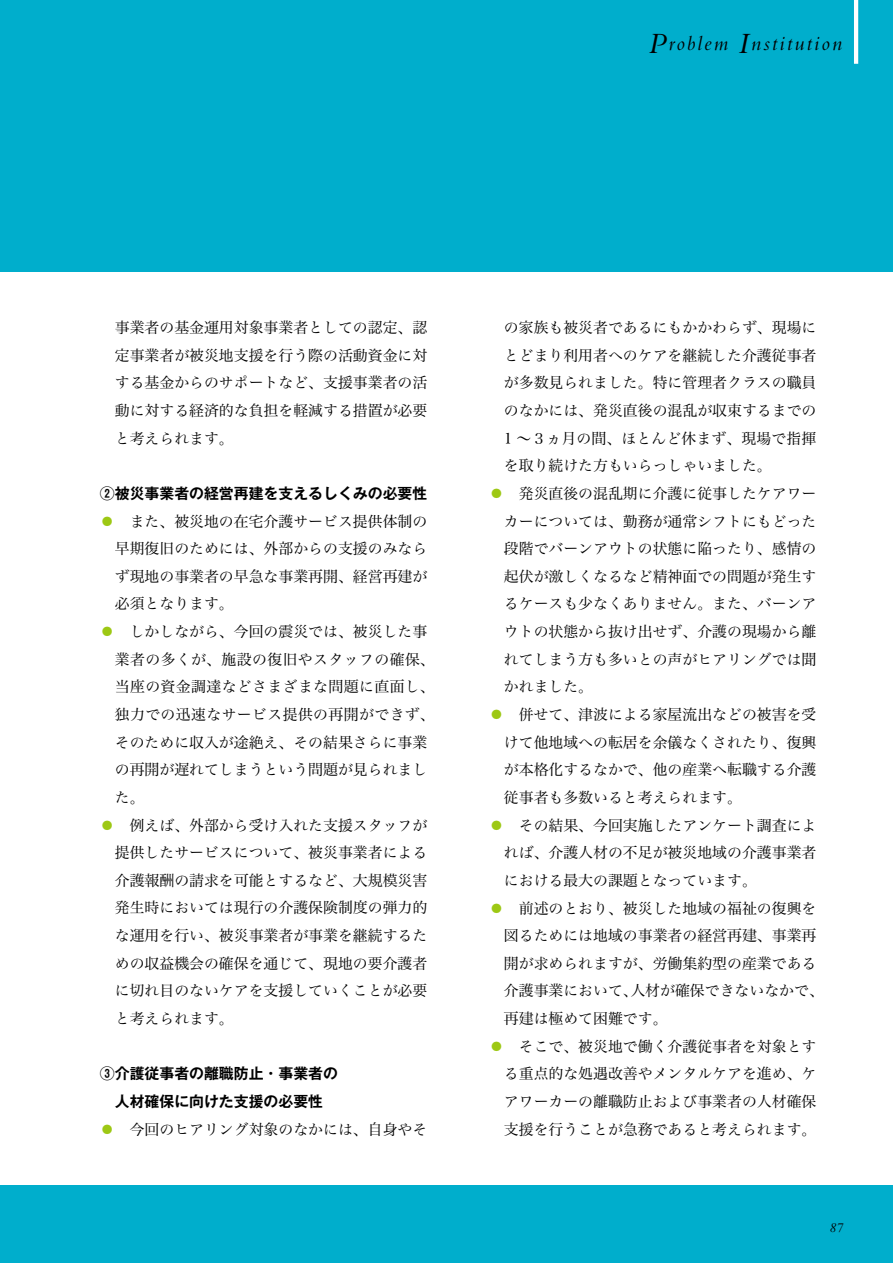
<style>
.page{position:relative;width:893px;height:1263px;background:#00aecc}
.page>*{position:absolute;margin:0;border:0;box-sizing:border-box;transform-origin:0 0}
.t1{font:italic 21.3px "Bembo";letter-spacing:.1em;color:#000}
.t2{font:14.85px/27.6px "Hira Min Pro W3";color:#000;text-align:justify}
.t3{font:700 14.85px/27.6px "Gothic MB101 Pro De";color:#000}
.t4{font:14.85px "Hira Min Pro W3";letter-spacing:.025em;color:#000}
.t5{font:14.85px "Hira Min Pro W3";letter-spacing:.03em;color:#000}
.t6{font:italic 13.8px "Bembo";color:#000}
.s1{font-size:30.75px}
.s2{color:#9dc814}
</style>
<div class="page">
<div style="left:0;top:272px;width:893px;height:912px;background:#fff"></div>
<hr style="left:854px;top:0;width:4px;height:64px;background:#fff">
<h1 class="t1" style="left:648px;top:31px;width:195px"><span class="s1">P</span>roblem <span class="s1">I</span>nstitution</h1>
<p class="t2" style="left:115px;top:312px;width:314px">事業者の基金運用対象事業者としての認定、認定事業者が被災地支援を行う際の活動資金に対する基金からのサポートなど、支援事業者の活動に対する経済的な負担を軽減する措置が必要と考えられます。</p>
<p class="t3" style="left:100px;top:478px;width:329px">②被災事業者の経営再建を支えるしくみの必要性</p>
<p class="t2" style="left:100px;top:506px;width:329px"><span class="s2">⃝</span>　また、被災地の在宅介護サービス提供体制の</p>
<p class="t2" style="left:115px;top:533px;width:314px">早期復旧のためには、外部からの支援のみなら</p>
<p class="t2" style="left:115px;top:561px;width:314px">ず現地の事業者の早急な事業再開、経営再建が</p>
<p class="t2" style="left:115px;top:589px;width:121px">必須となります。</p>
<p class="t2" style="left:100px;top:616px;width:329px"><span class="s2">⃝</span>　しかしながら、今回の震災では、被災した事</p>
<p class="t5" style="left:115px;top:646px;width:322px">業者の多くが、施設の復旧やスタッフの確保、</p>
<p class="t4" style="left:115px;top:674px;width:321px">当座の資金調達などさまざまな問題に直面し、</p>
<p class="t4" style="left:115px;top:702px;width:321px">独力での迅速なサービス提供の再開ができず、</p>
<p class="t2" style="left:115px;top:727px;width:314px">そのために収入が途絶え、その結果さらに事業</p>
<p class="t2" style="left:115px;top:754px;width:314px">の再開が遅れてしまうという問題が見られまし</p>
<p class="t2" style="left:115px;top:782px;width:31px">た。</p>
<p class="t2" style="left:100px;top:810px;width:329px"><span class="s2">⃝</span>　例えば、外部から受け入れた支援スタッフが</p>
<p class="t2" style="left:115px;top:837px;width:314px">提供したサービスについて、被災事業者による</p>
<p class="t2" style="left:115px;top:865px;width:314px">介護報酬の請求を可能とするなど、大規模災害</p>
<p class="t2" style="left:115px;top:893px;width:314px">発生時においては現行の介護保険制度の弾力的</p>
<p class="t2" style="left:115px;top:920px;width:314px">な運用を行い、被災事業者が事業を継続するた</p>
<p class="t2" style="left:115px;top:948px;width:314px">めの収益機会の確保を通じて、現地の要介護者</p>
<p class="t2" style="left:115px;top:976px;width:314px">に切れ目のないケアを支援していくことが必要</p>
<p class="t2" style="left:115px;top:1003px;width:121px">と考えられます。</p>
<p class="t3" style="left:100px;top:1058px;width:240px">③介護従事者の離職防止・事業者の　人材確保に向けた支援の必要性</p>
<p class="t2" style="left:100px;top:1114px;width:329px"><span class="s2">⃝</span>　今回のヒアリング対象のなかには、自身やそ</p>
<p class="t2" style="left:504px;top:312px;width:314px">の家族も被災者であるにもかかわらず、現場に</p>
<p class="t2" style="left:504px;top:340px;width:314px">とどまり利用者へのケアを継続した介護従事者</p>
<p class="t2" style="left:504px;top:368px;width:314px">が多数見られました。特に管理者クラスの職員</p>
<p class="t2" style="left:504px;top:395px;width:314px">のなかには、発災直後の混乱が収束するまでの</p>
<p class="t2" style="left:504px;top:423px;width:314px">1 ～３ヵ月の間、ほとんど休まず、現場で指揮</p>
<p class="t2" style="left:504px;top:451px;width:269px">を取り続けた方もいらっしゃいました。</p>
<p class="t2" style="left:489px;top:478px;width:329px"><span class="s2">⃝</span>　発災直後の混乱期に介護に従事したケアワー</p>
<p class="t2" style="left:504px;top:506px;width:314px">カーについては、勤務が通常シフトにもどった</p>
<p class="t2" style="left:504px;top:533px;width:314px">段階でバーンアウトの状態に陥ったり、感情の</p>
<p class="t2" style="left:504px;top:561px;width:314px">起伏が激しくなるなど精神面での問題が発生す</p>
<p class="t2" style="left:504px;top:589px;width:314px">るケースも少なくありません。また、バーンア</p>
<p class="t2" style="left:504px;top:616px;width:314px">ウトの状態から抜け出せず、介護の現場から離</p>
<p class="t2" style="left:504px;top:644px;width:314px">れてしまう方も多いとの声がヒアリングでは聞</p>
<p class="t2" style="left:504px;top:672px;width:91px">かれました。</p>
<p class="t2" style="left:489px;top:699px;width:329px"><span class="s2">⃝</span>　併せて、津波による家屋流出などの被害を受</p>
<p class="t2" style="left:504px;top:727px;width:314px">けて他地域への転居を余儀なくされたり、復興</p>
<p class="t2" style="left:504px;top:755px;width:314px">が本格化するなかで、他の産業へ転職する介護</p>
<p class="t2" style="left:504px;top:782px;width:240px">従事者も多数いると考えられます。</p>
<p class="t2" style="left:489px;top:810px;width:329px"><span class="s2">⃝</span>　その結果、今回実施したアンケート調査によ</p>
<p class="t2" style="left:504px;top:837px;width:314px">れば、介護人材の不足が被災地域の介護事業者</p>
<p class="t2" style="left:504px;top:865px;width:254px">における最大の課題となっています。</p>
<p class="t2" style="left:489px;top:893px;width:329px"><span class="s2">⃝</span>　前述のとおり、被災した地域の福祉の復興を</p>
<p class="t2" style="left:504px;top:920px;width:314px">図るためには地域の事業者の経営再建、事業再</p>
<p class="t2" style="left:504px;top:948px;width:314px">開が求められますが、労働集約型の産業である</p>
<p class="t2" style="left:504px;top:976px;width:321px">介護事業において、人材が確保できないなかで、</p>
<p class="t2" style="left:504px;top:1003px;width:165px">再建は極めて困難です。</p>
<p class="t2" style="left:489px;top:1031px;width:329px"><span class="s2">⃝</span>　そこで、被災地で働く介護従事者を対象とす</p>
<p class="t2" style="left:504px;top:1059px;width:314px">る重点的な処遇改善やメンタルケアを進め、ケ</p>
<p class="t2" style="left:504px;top:1086px;width:314px">アワーカーの離職防止および事業者の人材確保</p>
<p class="t2" style="left:504px;top:1114px;width:314px">支援を行うことが急務であると考えられます。</p>
<p class="t6" style="left:829px;top:1219px;width:16px">87</p>
</div>
